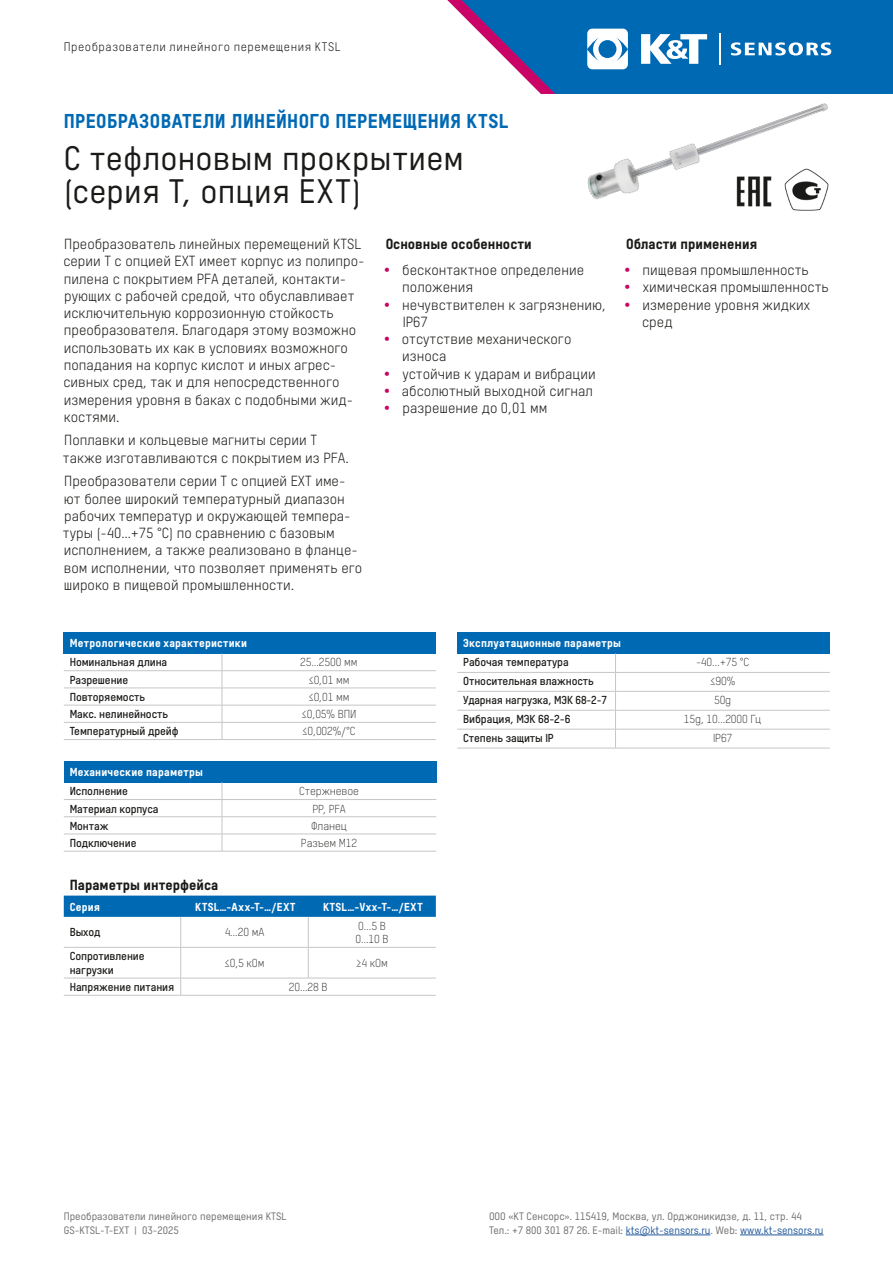
<style>
.page{position:relative;width:893px;height:1263px;background:#fff}
.page>*{position:absolute;margin:0;border:0;box-sizing:border-box;transform-origin:0 0}
.t1{font:33px/33px "T Star Pro Medium";letter-spacing:.005em;color:#1a1a18}
.t2{font:19.5px "T Star Pro Heavy";letter-spacing:.025em;color:#0069b4}
.t3{font:14.25px/17.2px "T Star Pro Regular";color:#1a1a18}
.t4{font:14.25px "T Star Pro Heavy";color:#1a1a18}
.t5{font:12px "T Star Pro Regular";letter-spacing:.045em;color:#1a1a18}
.t6{font:11.25px/13.5px "T Star Pro Bold";letter-spacing:-.01em;color:#1a1a18}
.t7{font:11.25px/13.5px "T Star Pro Light";letter-spacing:-.01em;color:#1a1a18}
.t8{font:11.25px "T Star Pro Heavy";letter-spacing:.02em;color:#fff}
.t9{font:11.25px "T Star Pro Heavy";letter-spacing:.045em;color:#fff}
.t10{font:11.25px "T Star Pro Heavy";letter-spacing:.04em;color:#fff}
.t11{font:10.5px/13.5px "T Star Pro Medium";color:#6f6f6e}
.s1{color:#245a9c}
</style>
<div class="page">
<svg style="left:447px;top:0;width:446px;height:94px"></svg>
<hr style="left:626px;top:1234px;width:84px;height:1px;background:#245a9c">
<hr style="left:740px;top:1234px;width:83px;height:1px;background:#245a9c">
<img style="left:570px;top:80px;width:278px;height:119px">
<img style="left:735px;top:175px;width:37px;height:32px">
<img style="left:783px;top:166px;width:47px;height:45px">
<div style="left:457px;top:632px;width:373px;height:21px;background:#0069b4"></div>
<hr style="left:457px;top:672px;width:158px;height:1px;background:#c5c6c6">
<hr style="left:615px;top:672px;width:215px;height:1px;background:#c5c6c6">
<hr style="left:457px;top:691px;width:158px;height:1px;background:#c5c6c6">
<hr style="left:615px;top:691px;width:215px;height:1px;background:#c5c6c6">
<hr style="left:457px;top:710px;width:158px;height:1px;background:#c5c6c6">
<hr style="left:615px;top:710px;width:215px;height:1px;background:#c5c6c6">
<hr style="left:457px;top:729px;width:158px;height:1px;background:#c5c6c6">
<hr style="left:615px;top:729px;width:215px;height:1px;background:#c5c6c6">
<svg style="left:615px;top:653px;width:1px;height:95px"></svg>
<hr style="left:457px;top:748px;width:158px;height:1px;background:#c5c6c6">
<hr style="left:615px;top:748px;width:215px;height:1px;background:#c5c6c6">
<div style="left:64px;top:632px;width:372px;height:21px;background:#0069b4"></div>
<hr style="left:64px;top:670px;width:158px;height:1px;background:#c5c6c6">
<hr style="left:222px;top:670px;width:214px;height:1px;background:#c5c6c6">
<hr style="left:64px;top:688px;width:158px;height:1px;background:#c5c6c6">
<hr style="left:222px;top:688px;width:214px;height:1px;background:#c5c6c6">
<hr style="left:64px;top:705px;width:158px;height:1px;background:#c5c6c6">
<hr style="left:222px;top:705px;width:214px;height:1px;background:#c5c6c6">
<hr style="left:64px;top:722px;width:158px;height:1px;background:#c5c6c6">
<hr style="left:222px;top:722px;width:214px;height:1px;background:#c5c6c6">
<svg style="left:222px;top:653px;width:1px;height:86px"></svg>
<hr style="left:64px;top:739px;width:158px;height:1px;background:#c5c6c6">
<hr style="left:222px;top:739px;width:214px;height:1px;background:#c5c6c6">
<div style="left:64px;top:761px;width:372px;height:21px;background:#0069b4"></div>
<hr style="left:64px;top:799px;width:158px;height:1px;background:#c5c6c6">
<hr style="left:222px;top:799px;width:214px;height:1px;background:#c5c6c6">
<hr style="left:64px;top:816px;width:158px;height:1px;background:#c5c6c6">
<hr style="left:222px;top:816px;width:214px;height:1px;background:#c5c6c6">
<hr style="left:64px;top:834px;width:158px;height:1px;background:#c5c6c6">
<hr style="left:222px;top:834px;width:214px;height:1px;background:#c5c6c6">
<svg style="left:222px;top:782px;width:1px;height:69px"></svg>
<hr style="left:64px;top:851px;width:158px;height:1px;background:#c5c6c6">
<hr style="left:222px;top:851px;width:214px;height:1px;background:#c5c6c6">
<svg style="left:64px;top:895px;width:372px;height:22px;background:#086db6"></svg>
<hr style="left:180px;top:917px;width:1px;height:30px;background:#c5c6c6">
<hr style="left:308px;top:917px;width:1px;height:30px;background:#c5c6c6">
<hr style="left:64px;top:947px;width:117px;height:1px;background:#c5c6c6">
<hr style="left:181px;top:947px;width:127px;height:1px;background:#c5c6c6">
<hr style="left:180px;top:947px;width:1px;height:31px;background:#c5c6c6">
<hr style="left:308px;top:947px;width:128px;height:1px;background:#c5c6c6">
<hr style="left:308px;top:947px;width:1px;height:31px;background:#c5c6c6">
<hr style="left:64px;top:978px;width:117px;height:1px;background:#c5c6c6">
<hr style="left:181px;top:978px;width:127px;height:1px;background:#c5c6c6">
<svg style="left:180px;top:978px;width:1px;height:17px"></svg>
<hr style="left:308px;top:978px;width:128px;height:1px;background:#c5c6c6">
<hr style="left:64px;top:995px;width:117px;height:1px;background:#c5c6c6">
<hr style="left:181px;top:995px;width:127px;height:1px;background:#c5c6c6">
<hr style="left:308px;top:995px;width:128px;height:1px;background:#c5c6c6">
<p class="t5" style="left:64px;top:38px;width:278px">Преобразователи линейного перемещения KTSL</p>
<h2 class="t2" style="left:64px;top:106px;width:446px">ПРЕОБРАЗОВАТЕЛИ ЛИНЕЙНОГО ПЕРЕМЕЩЕНИЯ KTSL</h2>
<h1 class="t1" style="left:64px;top:139px;width:402px">С тефлоновым прокрытием (серия T, опция EXT)</h1>
<p class="t3" style="left:63px;top:235px;width:303px">Преобразователь линейных перемещений KTSL серии T c опцией EXT имеет корпус из полипро&shy;пилена с покрытием PFA деталей, контакти&shy;рующих с рабочей средой, что обуславливает исключительную коррозионную стойкость преобразователя. Благодаря этому возможно использовать их как в условиях возможного попадания на корпус кислот и иных агрес&shy;сивных сред, так и для непосредственного измерения уровня в баках с подобными жид&shy;костями.</p>
<p class="t3" style="left:63px;top:431px;width:287px">Поплавки и кольцевые магниты серии T также изготавливаются с покрытием из PFA.</p>
<p class="t3" style="left:63px;top:472px;width:301px">Преобразователи серии Т с опцией EXT име&shy;ют более широкий температурный диапазон рабочих температур и окружающей темпера&shy;туры (-40…+75 °С) по сравнению с базовым исполнением, а также реализовано в фланце&shy;вом исполнении, что позволяет применять его широко в пищевой промышленности.</p>
<p class="t4" style="left:386px;top:233px;width:147px">Основные особенности</p>
<p class="t3" style="left:402px;top:260px;width:206px">бесконтактное определение положения<br>нечувствителен к загрязнению,<br>IP67<br>отсутствие механического износа<br>устойчив к ударам и вибрации абсолютный выходной сигнал разрешение до 0,01 мм</p>
<p class="t4" style="left:626px;top:233px;width:133px">Области применения</p>
<p class="t3" style="left:642px;top:260px;width:188px">пищевая промышленность химическая промышленность измерение уровня жидких сред</p>
<p class="t8" style="left:70px;top:634px;width:179px">Метрологические характеристики</p>
<p class="t6" style="left:70px;top:655px;width:99px">Номинальная длина</p>
<p class="t7" style="left:300px;top:655px;width:59px">25…2500 мм</p>
<p class="t6" style="left:70px;top:672px;width:60px">Разрешение</p>
<p class="t7" style="left:308px;top:672px;width:43px">≤0,01 мм</p>
<p class="t6" style="left:70px;top:689px;width:77px">Повторяемость</p>
<p class="t7" style="left:308px;top:689px;width:43px">≤0,01 мм</p>
<p class="t6" style="left:70px;top:706px;width:100px">Макс. нелинейность</p>
<p class="t7" style="left:302px;top:707px;width:56px">≤0,05% ВПИ</p>
<p class="t6" style="left:70px;top:724px;width:110px">Температурный дрейф</p>
<p class="t7" style="left:302px;top:724px;width:55px">≤0,002%/°С</p>
<p class="t8" style="left:70px;top:763px;width:135px">Механические параметры</p>
<p class="t6" style="left:70px;top:783px;width:60px">Исполнение</p>
<p class="t7" style="left:299px;top:784px;width:62px">Стержневое</p>
<p class="t6" style="left:70px;top:801px;width:90px">Материал корпуса</p>
<p class="t7" style="left:312px;top:801px;width:35px">PP, PFA</p>
<p class="t6" style="left:70px;top:818px;width:40px">Монтаж</p>
<p class="t7" style="left:311px;top:818px;width:37px">Фланец</p>
<p class="t6" style="left:70px;top:835px;width:68px">Подключение</p>
<p class="t7" style="left:301px;top:835px;width:58px">Разъем М12</p>
<p class="t4" style="left:70px;top:873px;width:150px">Параметры интерфейса</p>
<p class="t8" style="left:70px;top:898px;width:32px">Серия</p>
<p class="t9" style="left:195px;top:898px;width:102px">KTSL…-Axx-T-…/EXT</p>
<p class="t10" style="left:323px;top:898px;width:101px">KTSL…-Vxx-T-…/EXT</p>
<p class="t6" style="left:70px;top:924px;width:32px">Выход</p>
<p class="t7" style="left:225px;top:925px;width:41px">4…20 мА</p>
<p class="t7" style="left:355px;top:918px;width:35px">0…5 В<br>0…10 В</p>
<p class="t6" style="left:70px;top:948px;width:76px">Сопротивление нагрузки</p>
<p class="t7" style="left:224px;top:956px;width:42px">≤0,5 кОм</p>
<p class="t7" style="left:356px;top:956px;width:33px">≥4 кОм</p>
<p class="t6" style="left:70px;top:979px;width:106px">Напряжение питания</p>
<p class="t7" style="left:289px;top:979px;width:40px">20…28 В</p>
<p class="t8" style="left:463px;top:634px;width:159px">Эксплуатационные параметры</p>
<p class="t6" style="left:463px;top:655px;width:107px">Рабочая температура</p>
<p class="t7" style="left:696px;top:655px;width:55px">-40…+75 °С</p>
<p class="t6" style="left:463px;top:674px;width:132px">Относительная влажность</p>
<p class="t7" style="left:710px;top:674px;width:27px">≤90%</p>
<p class="t6" style="left:463px;top:692px;width:145px">Ударная нагрузка, МЭК 68-2-7</p>
<p class="t7" style="left:714px;top:693px;width:19px">50g</p>
<p class="t6" style="left:463px;top:711px;width:109px">Вибрация, МЭК 68-2-6</p>
<p class="t7" style="left:684px;top:712px;width:79px">15g, 10…2000 Гц</p>
<p class="t6" style="left:463px;top:730px;width:92px">Степень защиты IP</p>
<p class="t7" style="left:713px;top:731px;width:21px">IP67</p>
<p class="t11" style="left:64px;top:1209px;width:224px">Преобразователи линейного перемещения KTSL<br>GS-KTSL-T-EXT | 03-2025</p>
<p class="t11" style="left:489px;top:1209px;width:336px">ООО «KT Сенсорс». 115419, Москва, ул. Орджоникидзе, д. 11, стр. 44<br>Тел.: +7 800 301 87 26. E-mail: <span class="s1">kts@kt-sensors.ru</span>. Web: <span class="s1">www.kt-sensors.ru</span></p>
</div>
